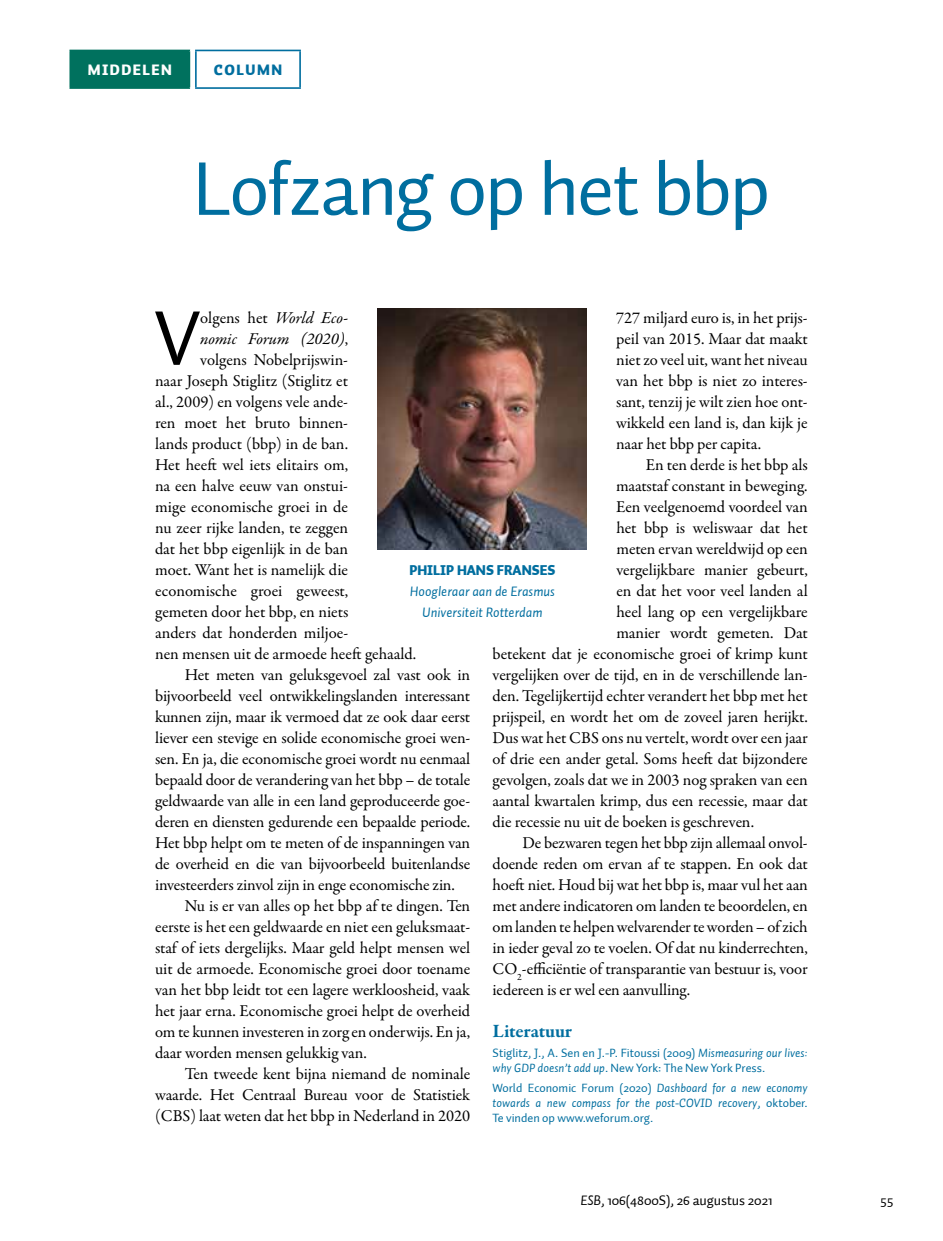
<style>
.page{position:relative;width:943px;height:1241px;background:#fff}
.page>*{position:absolute;margin:0;border:0;box-sizing:border-box;transform-origin:0 0}
.t1{font:78.4px "Auto 1";color:#000}
.t2{font:77px "Auto 1";letter-spacing:-.025em;color:#006e9f}
.t3{font:700 19.25px "Garamond Premr Pro";letter-spacing:-.01em;color:#006e9f}
.t4{font:16.62px/21px "Garamond Premr Pro";letter-spacing:-.01em;color:#000;text-align:justify}
.t5{font:italic 16.62px "Garamond Premr Pro";letter-spacing:-.005em;color:#000}
.t6{font:900 14.88px "Auto 1";letter-spacing:.1em;color:#fff}
.t7{font:900 14.88px "Auto 1";letter-spacing:.1em;color:#006e9f}
.t8{font:italic 14px/21px "Auto 1";color:#006e9f;text-align:center}
.t9{font:14px "Auto 1";letter-spacing:-.005em;color:#000}
.t10{font:900 14px "Auto 1";color:#006e9f}
.t11{font:italic 12.25px/14.9px "Auto 1";color:#006e9f;text-align:justify}
.t12{font:12.25px/14.9px "Auto 1";color:#006e9f}
.s1{font-style:italic}
.s2{font-style:normal}
</style>
<div class="page">
<img style="left:378px;top:309px;width:208px;height:240px">
<div style="left:70px;top:50px;width:119px;height:38px;background:#00715e"></div>
<svg style="left:190px;top:51px;width:1px;height:36px"></svg>
<hr style="left:195px;top:50px;width:106px;height:1px;background:#006e9f">
<hr style="left:195px;top:51px;width:2px;height:36px;background:#006e9f">
<hr style="left:299px;top:51px;width:2px;height:36px;background:#006e9f">
<hr style="left:195px;top:87px;width:106px;height:2px;background:#006e9f">
<hr style="left:69px;top:51px;width:2px;height:36px;background:#00715e">
<hr style="left:69px;top:50px;width:121px;height:1px;background:#00715e">
<hr style="left:69px;top:87px;width:121px;height:2px;background:#00715e">
<hr style="left:189px;top:51px;width:1px;height:36px;background:#00715e">
<p class="t6" style="left:88px;top:60px;width:86px">MIDDELEN</p>
<p class="t7" style="left:214px;top:60px;width:70px">COLUMN</p>
<h2 class="t2" style="left:193px;top:141px;width:578px">Lofzang op het bbp</h2>
<p class="t4" style="left:616px;top:307px;width:193px">727 miljard euro is, in het prijs&shy;peil van 2015. Maar dat maakt niet zo veel uit, want het niveau van het bbp is niet zo interes&shy;sant, tenzij je wilt zien hoe ont&shy;wikkeld een land is, dan kijk je naar het bbp per capita.</p>
<p class="t4" style="left:646px;top:454px;width:163px">En ten derde is het bbp als</p>
<p class="t4" style="left:616px;top:475px;width:193px">maatstaf constant in beweging.</p>
<p class="t4" style="left:616px;top:496px;width:193px">Een veelgenoemd voordeel van</p>
<p class="t4" style="left:616px;top:517px;width:193px">het bbp is weliswaar dat het</p>
<p class="t4" style="left:616px;top:538px;width:193px">meten ervan wereldwijd op een</p>
<p class="t4" style="left:616px;top:559px;width:193px">vergelijkbare manier gebeurt,</p>
<p class="t4" style="left:616px;top:580px;width:193px">en dat het voor veel landen al</p>
<p class="t4" style="left:616px;top:601px;width:193px">heel lang op een vergelijkbare</p>
<p class="t4" style="left:616px;top:622px;width:193px">manier wordt gemeten. Dat</p>
<p class="t4" style="left:492px;top:643px;width:317px">betekent dat je economische groei of krimp kunt</p>
<p class="t4" style="left:492px;top:664px;width:316px">vergelijken over de tijd, en in de verschillende lan-</p>
<p class="t4" style="left:492px;top:685px;width:316px">den. Tegelijkertijd echter verandert het bbp met het</p>
<p class="t4" style="left:492px;top:706px;width:317px">prijspeil, en wordt het om de zoveel jaren herijkt.</p>
<p class="t4" style="left:492px;top:727px;width:316px">Dus wat het CBS ons nu vertelt, wordt over een jaar</p>
<p class="t4" style="left:492px;top:748px;width:316px">of drie een ander getal. Soms heeft dat bijzondere</p>
<p class="t4" style="left:492px;top:769px;width:316px">gevolgen, zoals dat we in 2003 nog spraken van een</p>
<p class="t4" style="left:492px;top:790px;width:317px">aantal kwartalen krimp, dus een recessie, maar dat</p>
<p class="t4" style="left:492px;top:811px;width:263px">die recessie nu uit de boeken is geschreven.</p>
<p class="t4" style="left:522px;top:832px;width:287px">De bezwaren tegen het bbp zijn allemaal onvol-</p>
<p class="t4" style="left:492px;top:853px;width:316px">doende reden om ervan af te stappen. En ook dat</p>
<p class="t4" style="left:492px;top:874px;width:317px">hoeft niet. Houd bij wat het bbp is, maar vul het aan</p>
<p class="t4" style="left:492px;top:895px;width:317px">met andere indicatoren om landen te beoordelen, en</p>
<p class="t4" style="left:492px;top:916px;width:317px">om landen te helpen welvarender te worden – of zich</p>
<p class="t4" style="left:492px;top:937px;width:317px">in ieder geval zo te voelen. Of dat nu kinderrechten,</p>
<p class="t4" style="left:492px;top:958px;width:316px">CO<sub>2</sub>-efficiëntie of transparantie van bestuur is, voor</p>
<p class="t4" style="left:492px;top:979px;width:199px">iedereen is er wel een aanvulling.</p>
<p class="t3" style="left:492px;top:1019px;width:81px">Literatuur</p>
<p class="t12" style="left:492px;top:1045px;width:316px">Stiglitz, J., A. Sen en J.-P. Fitoussi (2009) <span class="s1">Mismeasuring our lives: why GDP doesn’t add up</span>. New York: The New York Press.</p>
<p class="t11" style="left:492px;top:1080px;width:317px"><span class="s2">World Economic Forum (2020)</span> Dashboard for a new economy towards a new compass for the post-COVID recovery<span class="s2">, oktober.<br>Te vinden op www.weforum.org.</span></p>
<h1 class="t1" style="left:155px;top:289px;width:47px">V</h1>
<p class="t4" style="left:200px;top:307px;width:149px">olgens het <span class="s1">World Eco-</span></p>
<p class="t5" style="left:200px;top:328px;width:149px">nomic Forum (2020)<span class="s2">,</span></p>
<p class="t4" style="left:200px;top:349px;width:149px">volgens Nobelprijswin-</p>
<p class="t4" style="left:155px;top:370px;width:194px">naar Joseph Stiglitz (Stiglitz et</p>
<p class="t4" style="left:155px;top:391px;width:194px">al., 2009) en volgens vele ande-</p>
<p class="t4" style="left:155px;top:412px;width:194px">ren moet het bruto binnen-</p>
<p class="t4" style="left:155px;top:433px;width:194px">lands product (bbp) in de ban.</p>
<p class="t4" style="left:155px;top:454px;width:194px">Het heeft wel iets elitairs om,</p>
<p class="t4" style="left:155px;top:475px;width:194px">na een halve eeuw van onstui-</p>
<p class="t4" style="left:155px;top:496px;width:194px">mige economische groei in de</p>
<p class="t4" style="left:155px;top:517px;width:194px">nu zeer rijke landen, te zeggen</p>
<p class="t4" style="left:155px;top:538px;width:194px">dat het bbp eigenlijk in de ban</p>
<p class="t4" style="left:155px;top:559px;width:194px">moet. Want het is namelijk die</p>
<p class="t4" style="left:155px;top:580px;width:195px">economische groei geweest,</p>
<p class="t4" style="left:155px;top:601px;width:195px">gemeten door het bbp, en niets</p>
<p class="t4" style="left:155px;top:622px;width:195px">anders dat honderden miljoe-</p>
<p class="t4" style="left:155px;top:643px;width:263px">nen mensen uit de armoede heeft gehaald.</p>
<p class="t4" style="left:185px;top:664px;width:287px">Het meten van geluksgevoel zal vast ook in</p>
<p class="t4" style="left:155px;top:685px;width:317px">bijvoorbeeld veel ontwikkelingslanden interessant</p>
<p class="t4" style="left:155px;top:706px;width:316px">kunnen zijn, maar ik vermoed dat ze ook daar eerst</p>
<p class="t4" style="left:155px;top:727px;width:316px">liever een stevige en solide economische groei wen-</p>
<p class="t4" style="left:155px;top:748px;width:317px">sen. En ja, die economische groei wordt nu eenmaal</p>
<p class="t4" style="left:155px;top:769px;width:317px">bepaald door de verandering van het bbp – de totale</p>
<p class="t4" style="left:155px;top:790px;width:316px">geldwaarde van alle in een land geproduceerde goe-</p>
<p class="t4" style="left:155px;top:811px;width:317px">deren en diensten gedurende een bepaalde periode.</p>
<p class="t4" style="left:155px;top:832px;width:317px">Het bbp helpt om te meten of de inspanningen van</p>
<p class="t4" style="left:155px;top:853px;width:316px">de overheid en die van bijvoorbeeld buitenlandse</p>
<p class="t4" style="left:155px;top:874px;width:301px">investeerders zinvol zijn in enge economische zin.</p>
<p class="t4" style="left:185px;top:895px;width:287px">Nu is er van alles op het bbp af te dingen. Ten</p>
<p class="t4" style="left:155px;top:916px;width:316px">eerste is het een geldwaarde en niet een geluksmaat-</p>
<p class="t4" style="left:155px;top:937px;width:317px">staf of iets dergelijks. Maar geld helpt mensen wel</p>
<p class="t4" style="left:155px;top:958px;width:317px">uit de armoede. Economische groei door toename</p>
<p class="t4" style="left:155px;top:979px;width:316px">van het bbp leidt tot een lagere werkloosheid, vaak</p>
<p class="t4" style="left:155px;top:1000px;width:316px">het jaar erna. Economische groei helpt de overheid</p>
<p class="t4" style="left:155px;top:1021px;width:316px">om te kunnen investeren in zorg en onderwijs. En ja,</p>
<p class="t4" style="left:155px;top:1042px;width:213px">daar worden mensen gelukkig van.</p>
<p class="t4" style="left:185px;top:1063px;width:287px">Ten tweede kent bijna niemand de nominale</p>
<p class="t4" style="left:155px;top:1084px;width:317px">waarde. Het Centraal Bureau voor de Statistiek</p>
<p class="t4" style="left:155px;top:1105px;width:317px">(CBS) laat weten dat het bbp in Nederland in 2020</p>
<p class="t10" style="left:409px;top:561px;width:147px">PHILIP HANS FRANSES</p>
<p class="t8" style="left:410px;top:580px;width:147px">Hoogleraar aan de Erasmus<br>Universiteit Rotterdam</p>
<p class="t9" style="left:580px;top:1191px;width:194px"><span class="s1">ESB</span>, 106(4800S), 26 augustus 2021</p>
<p class="t9" style="left:880px;top:1191px;width:14px">55</p>
</div>
